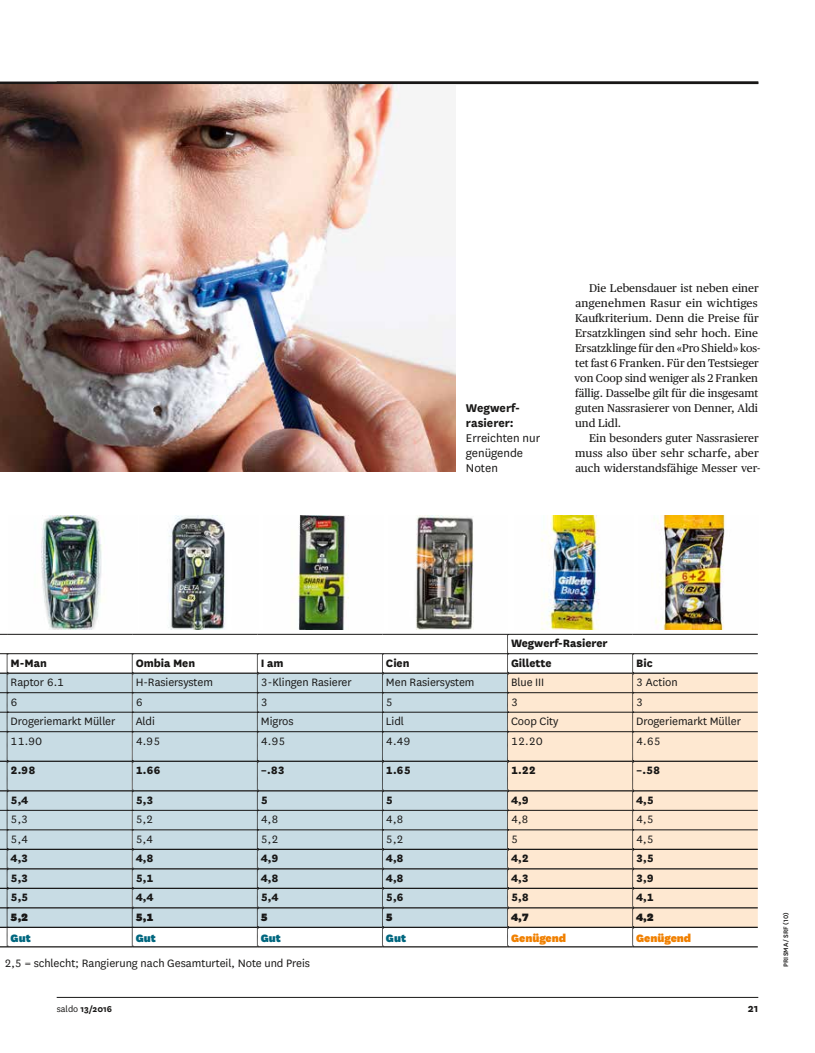
<style>
.page{position:relative;width:815px;height:1053px;background:#fff}
.page>*{position:absolute;margin:0;border:0;box-sizing:border-box;transform-origin:0 0}
.t1{font:13.12px/15px "National";color:#181716}
.t2{font:700 13.12px/15px "National";color:#181716}
.t3{font:12.5px "National";letter-spacing:-.005em;color:#181716}
.t4{font:800 12.5px "National";letter-spacing:-.005em;color:#181716}
.t5{font:900 12.5px "National";letter-spacing:-.005em;color:#f08000}
.t6{font:900 12.5px "National";color:#181716}
.t7{font:900 12.5px "National";letter-spacing:-.005em;color:#00677f}
.t8{font:700 12.5px "National";color:#181716}
.t9{font:11.25px/15px "Publico Text";color:#181716}
.t10{font:700 10px "National";color:#181716}
.t11{font:500 7.5px "National";letter-spacing:.025em;color:#181716}
.s1{font-weight:400}
</style>
<div class="page">
<hr style="left:57px;top:997px;width:701px;height:1px;background:#181716">
<img style="left:41px;top:516px;width:62px;height:113px">
<img style="left:168px;top:516px;width:57px;height:113px">
<img style="left:415px;top:516px;width:59px;height:113px">
<img style="left:293px;top:516px;width:56px;height:113px">
<img style="left:541px;top:516px;width:59px;height:113px">
<img style="left:655px;top:516px;width:70px;height:113px">
<img style="left:0;top:84px;width:455px;height:387px">
<hr style="left:0;top:81px;width:758px;height:3px;background:#181716">
<svg style="left:0;top:634px;width:758px;height:313px"></svg>
<hr style="left:7px;top:712px;width:125px;height:1px;background:#181716">
<hr style="left:257px;top:712px;width:125px;height:1px;background:#181716">
<hr style="left:382px;top:712px;width:126px;height:1px;background:#181716">
<hr style="left:508px;top:712px;width:125px;height:1px;background:#181716">
<hr style="left:633px;top:712px;width:125px;height:1px;background:#181716">
<p class="t2" style="left:466px;top:399px;width:55px">Wegwerf&shy;rasierer:</p>
<p class="t1" style="left:466px;top:429px;width:76px">Erreichten nur genügende<br>Noten</p>
<p class="t9" style="left:575px;top:279px;width:187px;text-indent:15px">Die Lebensdauer ist neben einer angenehmen Rasur ein wichtiges Kaufkriterium. Denn die Preise für Ersatzklingen sind sehr hoch. Eine Ersatzklinge für den «Pro Shield» kos&shy;tet fast 6 Franken. Für den Testsieger von Coop sind weniger als 2 Franken fällig. Dasselbe gilt für die insgesamt guten Nassrasierer von Denner, Aldi und Lidl.</p>
<p class="t9" style="left:575px;top:429px;width:187px;text-indent:14px">Ein besonders guter Nassrasierer muss also über sehr scharfe, aber auch widerstandsfähige Messer ver-</p>
<p class="t4" style="left:511px;top:634px;width:98px">Wegwerf-Rasierer</p>
<p class="t4" style="left:11px;top:653px;width:38px">M-Man</p>
<p class="t4" style="left:136px;top:653px;width:61px">Ombia Men</p>
<p class="t4" style="left:261px;top:653px;width:24px">I am</p>
<p class="t4" style="left:386px;top:653px;width:25px">Cien</p>
<p class="t4" style="left:511px;top:653px;width:42px">Gillette</p>
<p class="t4" style="left:636px;top:653px;width:18px">Bic</p>
<p class="t3" style="left:11px;top:674px;width:55px">Raptor 6.1</p>
<p class="t3" style="left:136px;top:674px;width:79px">H-Rasiersystem</p>
<p class="t3" style="left:261px;top:674px;width:92px">3-Klingen Rasierer</p>
<p class="t3" style="left:386px;top:674px;width:90px">Men Rasiersystem</p>
<p class="t3" style="left:511px;top:674px;width:35px">Blue III</p>
<p class="t3" style="left:636px;top:674px;width:43px">3 Action</p>
<p class="t3" style="left:11px;top:693px;width:9px">6</p>
<p class="t3" style="left:136px;top:693px;width:9px">6</p>
<p class="t3" style="left:261px;top:693px;width:9px">3</p>
<p class="t3" style="left:386px;top:693px;width:9px">5</p>
<p class="t3" style="left:511px;top:693px;width:9px">3</p>
<p class="t3" style="left:636px;top:693px;width:9px">3</p>
<p class="t3" style="left:11px;top:713px;width:106px">Drogeriemarkt Müller</p>
<p class="t3" style="left:136px;top:713px;width:21px">Aldi</p>
<p class="t3" style="left:261px;top:713px;width:34px">Migros</p>
<p class="t3" style="left:386px;top:713px;width:20px">Lidl</p>
<p class="t3" style="left:511px;top:713px;width:49px">Coop City</p>
<p class="t3" style="left:636px;top:713px;width:106px">Drogeriemarkt Müller</p>
<p class="t3" style="left:11px;top:732px;width:33px">11.90</p>
<p class="t3" style="left:136px;top:732px;width:26px">4.95</p>
<p class="t3" style="left:261px;top:732px;width:26px">4.95</p>
<p class="t3" style="left:386px;top:732px;width:26px">4.49</p>
<p class="t3" style="left:511px;top:732px;width:33px">12.20</p>
<p class="t3" style="left:636px;top:732px;width:26px">4.65</p>
<p class="t4" style="left:11px;top:761px;width:26px">2.98</p>
<p class="t4" style="left:136px;top:761px;width:26px">1.66</p>
<p class="t4" style="left:261px;top:761px;width:25px">–.83</p>
<p class="t4" style="left:386px;top:761px;width:26px">1.65</p>
<p class="t4" style="left:511px;top:761px;width:26px">1.22</p>
<p class="t4" style="left:636px;top:761px;width:25px">–.58</p>
<p class="t4" style="left:11px;top:790px;width:19px">5,4</p>
<p class="t4" style="left:136px;top:790px;width:19px">5,3</p>
<p class="t4" style="left:261px;top:790px;width:9px">5</p>
<p class="t4" style="left:386px;top:790px;width:9px">5</p>
<p class="t4" style="left:511px;top:790px;width:19px">4,9</p>
<p class="t4" style="left:636px;top:790px;width:19px">4,5</p>
<p class="t3" style="left:11px;top:811px;width:19px">5,3</p>
<p class="t3" style="left:136px;top:811px;width:19px">5,2</p>
<p class="t3" style="left:261px;top:811px;width:19px">4,8</p>
<p class="t3" style="left:386px;top:811px;width:19px">4,8</p>
<p class="t3" style="left:511px;top:811px;width:19px">4,8</p>
<p class="t3" style="left:636px;top:811px;width:19px">4,5</p>
<p class="t3" style="left:11px;top:830px;width:19px">5,4</p>
<p class="t3" style="left:136px;top:830px;width:19px">5,4</p>
<p class="t3" style="left:261px;top:830px;width:19px">5,2</p>
<p class="t3" style="left:386px;top:830px;width:19px">5,2</p>
<p class="t3" style="left:511px;top:830px;width:9px">5</p>
<p class="t3" style="left:636px;top:830px;width:19px">4,5</p>
<p class="t4" style="left:11px;top:849px;width:19px">4,3</p>
<p class="t4" style="left:136px;top:849px;width:19px">4,8</p>
<p class="t4" style="left:261px;top:849px;width:19px">4,9</p>
<p class="t4" style="left:386px;top:849px;width:19px">4,8</p>
<p class="t4" style="left:511px;top:849px;width:19px">4,2</p>
<p class="t4" style="left:636px;top:849px;width:19px">3,5</p>
<p class="t4" style="left:11px;top:868px;width:19px">5,3</p>
<p class="t4" style="left:136px;top:868px;width:19px">5,1</p>
<p class="t4" style="left:261px;top:868px;width:19px">4,8</p>
<p class="t4" style="left:386px;top:868px;width:19px">4,8</p>
<p class="t4" style="left:511px;top:868px;width:19px">4,3</p>
<p class="t4" style="left:636px;top:868px;width:19px">3,9</p>
<p class="t4" style="left:11px;top:888px;width:19px">5,5</p>
<p class="t4" style="left:136px;top:888px;width:19px">4,4</p>
<p class="t4" style="left:261px;top:888px;width:19px">5,4</p>
<p class="t4" style="left:386px;top:888px;width:19px">5,6</p>
<p class="t4" style="left:511px;top:888px;width:19px">5,8</p>
<p class="t4" style="left:636px;top:888px;width:19px">4,1</p>
<p class="t6" style="left:11px;top:908px;width:19px">5,2</p>
<p class="t6" style="left:136px;top:908px;width:19px">5,1</p>
<p class="t6" style="left:261px;top:908px;width:9px">5</p>
<p class="t6" style="left:386px;top:908px;width:9px">5</p>
<p class="t6" style="left:511px;top:908px;width:19px">4,7</p>
<p class="t6" style="left:636px;top:908px;width:19px">4,2</p>
<p class="t7" style="left:11px;top:929px;width:22px">Gut</p>
<p class="t7" style="left:136px;top:929px;width:22px">Gut</p>
<p class="t7" style="left:261px;top:929px;width:22px">Gut</p>
<p class="t7" style="left:386px;top:929px;width:22px">Gut</p>
<p class="t5" style="left:511px;top:929px;width:57px">Genügend</p>
<p class="t5" style="left:636px;top:929px;width:57px">Genügend</p>
<p class="t3" style="left:4px;top:955px;width:307px">2,5 = schlecht; Rangierung nach Gesamturteil, Note und Preis</p>
<p class="t10" style="left:57px;top:1001px;width:57px"><span class="s1">saldo</span> 13/2016</p>
<p class="t8" style="left:748px;top:999px;width:12px">21</p>
<p class="t11" style="left:781px;top:966px;width:56px;rotate:-90deg">PRISMA / SRF (10)</p>
</div>
